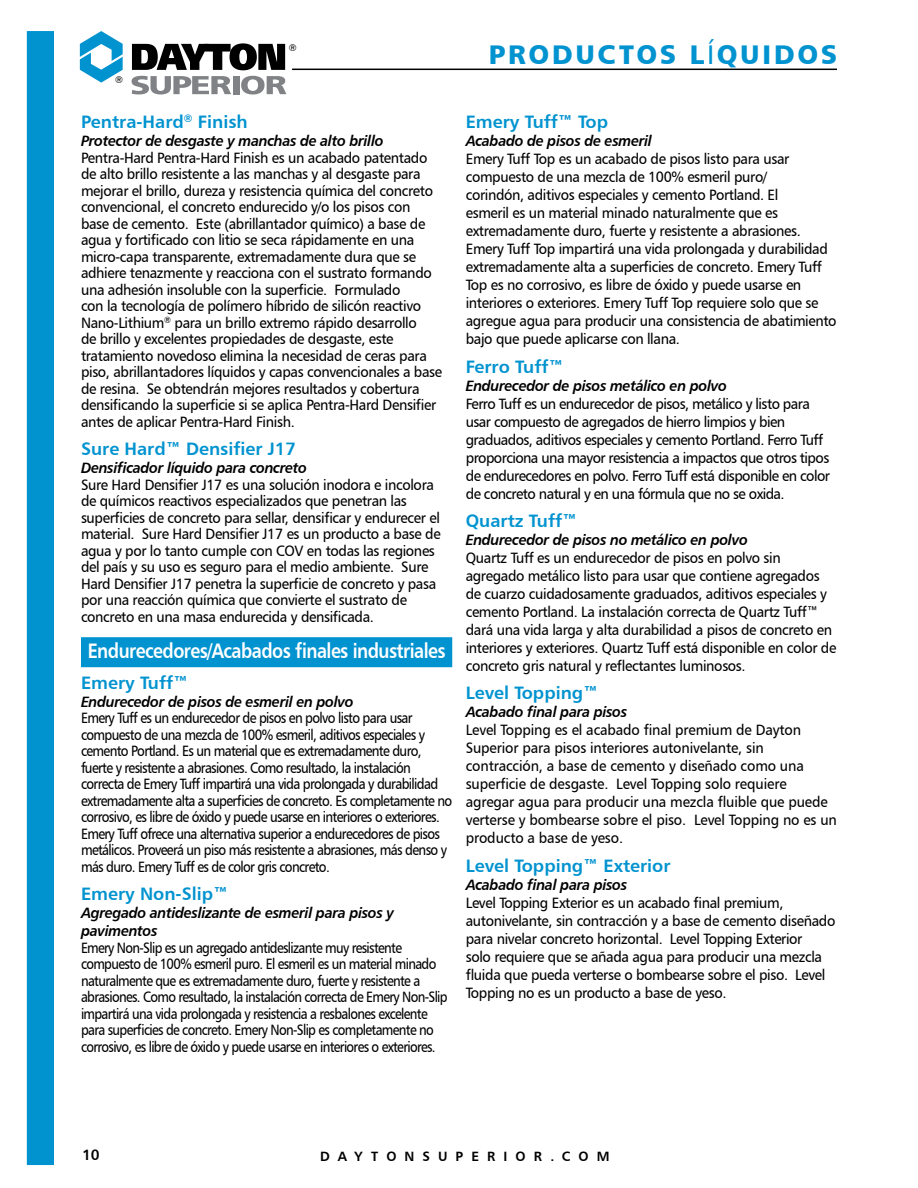
<style>
.page{position:relative;width:918px;height:1188px;background:#fff}
.page>*{position:absolute;margin:0;border:0;box-sizing:border-box;transform-origin:0 0}
.t1{font:27px "Humanist 777 BT Black B";letter-spacing:.1em;color:#0093d0}
.t2{font:21px "Humanist 777 BT Bold B";letter-spacing:-.03em;color:#fff;scale:.85 1}
.t3{font:18px "Humanist 777 BT Bold B";color:#0093d0}
.t4{font:15px/18px "Humanist 777 BT Roman B";letter-spacing:-.025em;color:#000;scale:.95 1}
.t5{font:15px/16.5px "Humanist 777 BT Roman B";letter-spacing:-.05em;color:#000;scale:.88 1}
.t6{font:15px/16.5px "Humanist 777 BT Roman B";letter-spacing:-.05em;color:#000;scale:.87 1}
.t7{font:15px/18px "Humanist 777 BT Bold Italic B";letter-spacing:-.025em;color:#000;scale:.95 1}
.t8{font:15px "Humanist 777 BT Bold B";color:#000}
.t9{font:13.5px "Humanist 777 BT Bold B";letter-spacing:.595em;color:#000}
.t10{font:9.6px "Humanist 777 BT Roman B";color:#000}
.s1{font-family:"Humanist 777 BT Roman B"}
</style>
<div class="page">
<hr style="left:292px;top:69px;width:545px;height:1px;background:#000">
<div style="left:81px;top:637px;width:371px;height:30px;background:#0093d0"></div>
<svg style="left:132px;top:43px;width:153px;height:27px"></svg>
<svg style="left:80px;top:31px;width:43px;height:52px"></svg>
<svg style="left:132px;top:76px;width:99px;height:18px"></svg>
<div style="left:233px;top:76px;width:6px;height:18px;background:#808285"></div>
<svg style="left:241px;top:76px;width:45px;height:18px"></svg>
<div style="left:27px;top:31px;width:27px;height:1134px;background:#0093d0"></div>
<p class="t10" style="left:115px;top:73px;width:9px">®</p>
<p class="t10" style="left:289px;top:42px;width:9px">®</p>
<p class="t3" style="left:81px;top:111px;width:168px">Pentra-Hard<sup>®</sup> Finish</p>
<p class="t7" style="left:81px;top:132px;width:320px">Protector de desgaste y manchas de alto brillo</p>
<p class="t4" style="left:81px;top:149px;width:382px;line-height:16.5px">Pentra-Hard Pentra-Hard Finish es un acabado patentado de alto brillo resistente a las manchas y al desgaste para mejorar el brillo, dureza y resistencia química del concreto convencional, el concreto endurecido y/o los pisos con base de cemento. Este (abrillantador químico) a base de agua y fortificado con litio se seca rápidamente en una micro-capa transparente, extremadamente dura que se adhiere tenazmente y reacciona con el sustrato formando una adhesión insoluble con la superficie. Formulado<br>con la tecnología de polímero híbrido de silicón reactivo Nano‑Lithium<sup>®</sup> para un brillo extremo rápido desarrollo<br>de brillo y excelentes propiedades de desgaste, este tratamiento novedoso elimina la necesidad de ceras para piso, abrillantadores líquidos y capas convencionales a base de resina. Se obtendrán mejores resultados y cobertura densificando la superficie si se aplica Pentra-Hard Densifier antes de aplicar Pentra-Hard Finish.</p>
<p class="t3" style="left:81px;top:438px;width:217px">Sure Hard™ Densifier J17</p>
<p class="t7" style="left:81px;top:459px;width:239px">Densificador líquido para concreto</p>
<p class="t4" style="left:81px;top:476px;width:380px;line-height:16.5px">Sure Hard Densifier J17 es una solución inodora e incolora de químicos reactivos especializados que penetran las superficies de concreto para sellar, densificar y endurecer el material. Sure Hard Densifier J17 es un producto a base de agua y por lo tanto cumple con COV en todas las regiones del país y su uso es seguro para el medio ambiente. Sure Hard Densifier J17 penetra la superficie de concreto y pasa por una reacción química que convierte el sustrato de concreto en una masa endurecida y densificada.</p>
<h2 class="t2" style="left:88px;top:638px;width:423px">Endurecedores/Acabados finales industriales</h2>
<p class="t3" style="left:81px;top:671px;width:109px">Emery Tuff™</p>
<p class="t7" style="left:81px;top:692px;width:289px">Endurecedor de pisos de esmeril en polvo</p>
<p class="t5" style="left:81px;top:710px;width:423px">Emery Tuff es un endurecedor de pisos en polvo listo para usar compuesto de una mezcla de 100% esmeril, aditivos especiales y cemento Portland. Es un material que es extremadamente duro, fuerte y resistente a abrasiones. Como resultado, la instalación correcta de Emery Tuff impartirá una vida prolongada y durabilidad extremadamente alta a superficies de concreto. Es completamente no corrosivo, es libre de óxido y puede usarse en interiores o exteriores.<br>Emery Tuff ofrece una alternativa superior a endurecedores de pisos metálicos. Proveerá un piso más resistente a abrasiones, más denso y más duro. Emery Tuff es de color gris concreto.</p>
<p class="t3" style="left:81px;top:883px;width:149px">Emery Non-Slip™</p>
<p class="t7" style="left:81px;top:904px;width:331px">Agregado antideslizante de esmeril para pisos y pavimentos</p>
<p class="t6" style="left:81px;top:939px;width:423px">Emery Non-Slip es un agregado antideslizante muy resistente compuesto de 100% esmeril puro. El esmeril es un material minado naturalmente que es extremadamente duro, fuerte y resistente a abrasiones. Como resultado, la instalación correcta de Emery Non-Slip impartirá una vida prolongada y resistencia a resbalones excelente para superficies de concreto. Emery Non-Slip es completamente no corrosivo, es libre de óxido y puede usarse en interiores o exteriores.</p>
<h1 class="t1" style="left:489px;top:37px;width:350px">PRODUCTOS L<span class="s1">Í</span>QUIDOS</h1>
<p class="t3" style="left:466px;top:111px;width:144px">Emery Tuff™ Top</p>
<p class="t7" style="left:466px;top:132px;width:198px">Acabado de pisos de esmeril</p>
<p class="t4" style="left:466px;top:150px;width:392px">Emery Tuff Top es un acabado de pisos listo para usar compuesto de una mezcla de 100% esmeril puro/<br>corindón, aditivos especiales y cemento Portland. El<br>esmeril es un material minado naturalmente que es extremadamente duro, fuerte y resistente a abrasiones.<br>Emery Tuff Top impartirá una vida prolongada y durabilidad extremadamente alta a superficies de concreto. Emery Tuff Top es no corrosivo, es libre de óxido y puede usarse en interiores o exteriores. Emery Tuff Top requiere solo que se agregue agua para producir una consistencia de abatimiento bajo que puede aplicarse con llana.</p>
<p class="t3" style="left:466px;top:355px;width:99px">Ferro Tuff™</p>
<p class="t7" style="left:466px;top:376px;width:276px">Endurecedor de pisos metálico en polvo</p>
<p class="t4" style="left:466px;top:394px;width:385px">Ferro Tuff es un endurecedor de pisos, metálico y listo para usar compuesto de agregados de hierro limpios y bien graduados, aditivos especiales y cemento Portland. Ferro Tuff proporciona una mayor resistencia a impactos que otros tipos de endurecedores en polvo. Ferro Tuff está disponible en color de concreto natural y en una fórmula que no se oxida.</p>
<p class="t3" style="left:466px;top:509px;width:113px">Quartz Tuff™</p>
<p class="t7" style="left:466px;top:530px;width:299px">Endurecedor de pisos no metálico en polvo</p>
<p class="t4" style="left:466px;top:549px;width:392px">Quartz Tuff es un endurecedor de pisos en polvo sin agregado metálico listo para usar que contiene agregados de cuarzo cuidadosamente graduados, aditivos especiales y cemento Portland. La instalación correcta de Quartz Tuff™ dará una vida larga y alta durabilidad a pisos de concreto en interiores y exteriores. Quartz Tuff está disponible en color de concreto gris natural y reflectantes luminosos.</p>
<p class="t3" style="left:466px;top:682px;width:134px">Level Topping™</p>
<p class="t7" style="left:466px;top:703px;width:172px">Acabado final para pisos</p>
<p class="t4" style="left:466px;top:721px;width:392px">Level Topping es el acabado final premium de Dayton Superior para pisos interiores autonivelante, sin contracción, a base de cemento y diseñado como una superficie de desgaste. Level Topping solo requiere agregar agua para producir una mezcla fluible que puede verterse y bombearse sobre el piso. Level Topping no es un producto a base de yeso.</p>
<p class="t3" style="left:466px;top:854px;width:206px">Level Topping™ Exterior</p>
<p class="t7" style="left:466px;top:875px;width:172px">Acabado final para pisos</p>
<p class="t4" style="left:466px;top:893px;width:391px">Level Topping Exterior es un acabado final premium, autonivelante, sin contracción y a base de cemento diseñado para nivelar concreto horizontal. Level Topping Exterior<br>solo requiere que se añada agua para producir una mezcla fluida que pueda verterse o bombearse sobre el piso. Level Topping no es un producto a base de yeso.</p>
<p class="t8" style="left:82px;top:1146px;width:19px">10</p>
<p class="t9" style="left:320px;top:1148px;width:291px">DAYTONSUPERIOR.COM</p>
</div>
